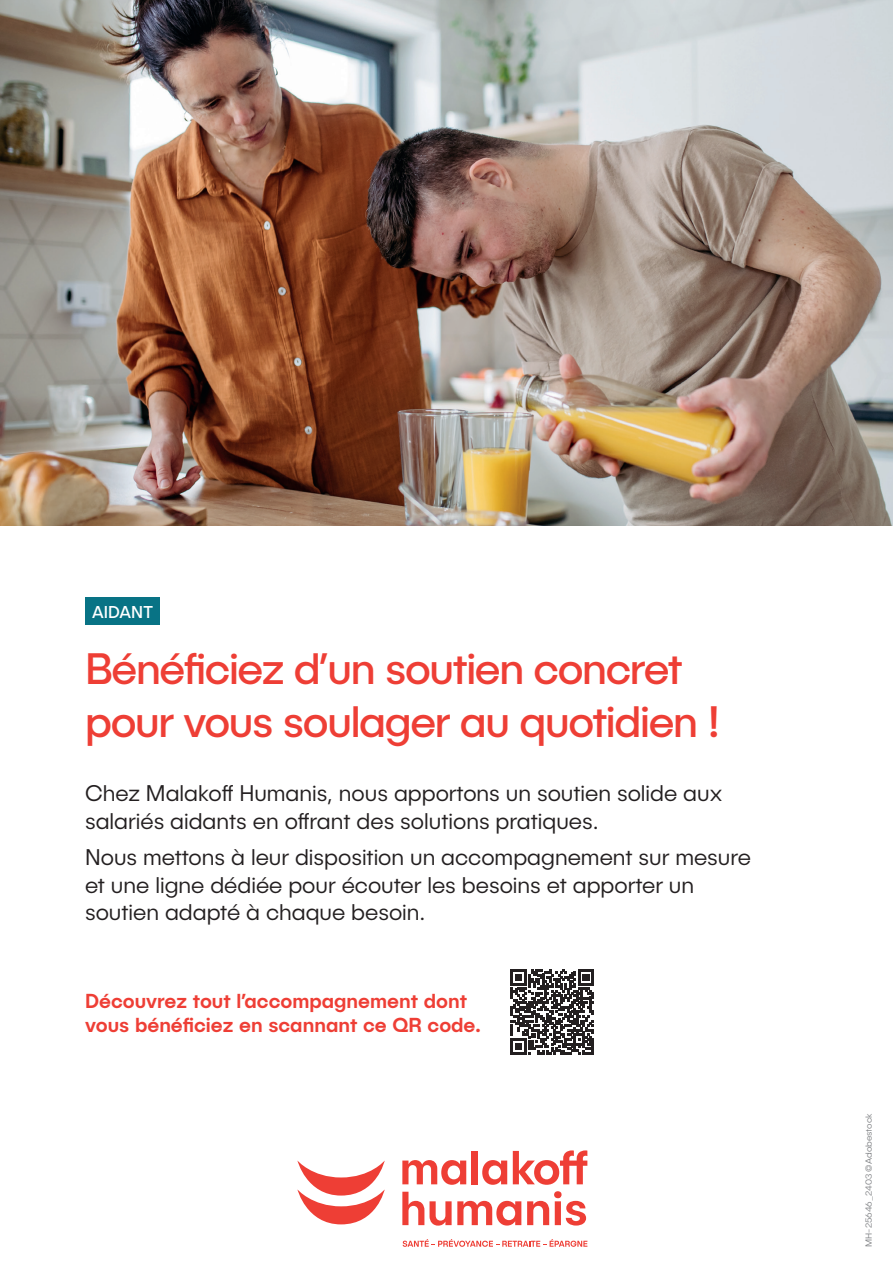
<style>
.page{position:relative;width:893px;height:1263px;background:#fff}
.page>*{position:absolute;margin:0;border:0;box-sizing:border-box;transform-origin:0 0}
.t1{font:44.4px/53.4px "Publica Sans";letter-spacing:-.03em;color:#ee3e35}
.t2{font:300 22.95px/27.6px "Publica Sans";color:#231f20}
.t3{font:500 20.4px/24.5px "Publica Sans";color:#ee3e35}
.t4{font:17.4px "Publica Sans";letter-spacing:.01em;color:#fff}
.t5{font:300 9px "Publica Sans";color:#808285}
</style>
<div class="page">
<svg style="left:402px;top:1160px;width:64px;height:25px"></svg>
<div style="left:472px;top:1151px;width:6px;height:33px;background:#ee3e35"></div>
<svg style="left:482px;top:1160px;width:25px;height:25px"></svg>
<svg style="left:513px;top:1150px;width:74px;height:35px"></svg>
<svg style="left:402px;top:1192px;width:22px;height:33px"></svg>
<svg style="left:430px;top:1201px;width:91px;height:24px"></svg>
<svg style="left:527px;top:1191px;width:59px;height:34px"></svg>
<svg style="left:297px;top:1160px;width:88px;height:64px"></svg>
<svg style="left:403px;top:1239px;width:184px;height:8px"></svg>
<div style="left:85px;top:597px;width:75px;height:28px;background:#087385"></div>
<img style="left:0;top:0;width:893px;height:526px">
<svg style="left:511px;top:969px;width:83px;height:85px"></svg>
<p class="t4" style="left:92px;top:601px;width:63px">AIDANT</p>
<h1 class="t1" style="left:85px;top:640px;width:637px">Bénéficiez d’un soutien concret pour vous soulager au quotidien !</h1>
<p class="t2" style="left:85px;top:779px;width:639px">Chez Malakoff Humanis, nous apportons un soutien solide aux salariés aidants en offrant des solutions pratiques.</p>
<p class="t2" style="left:85px;top:843px;width:668px">Nous mettons à leur disposition un accompagnement sur mesure et une ligne dédiée pour écouter les besoins et apporter un soutien adapté à chaque besoin.</p>
<p class="t3" style="left:85px;top:988px;width:398px">Découvrez tout l’accompagnement dont vous bénéficiez en scannant ce QR code.</p>
<p class="t5" style="left:863px;top:1247px;width:135px;rotate:-90deg">MH-25646_2403 ©Adobestock</p>
</div>
